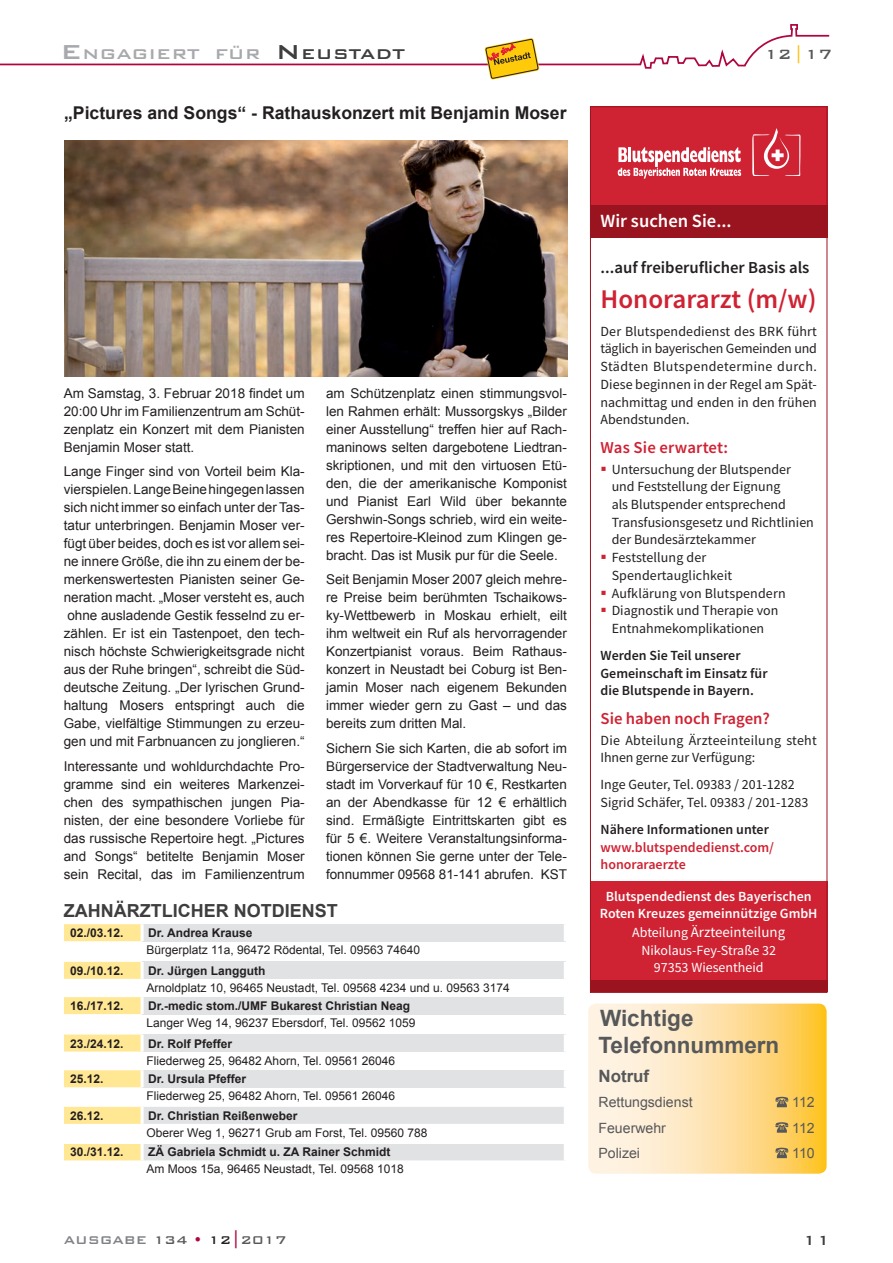
<style>
.page{position:relative;width:893px;height:1263px;background:#fff}
.page>*{position:absolute;margin:0;border:0;box-sizing:border-box;transform-origin:0 0}
.t1{font:600 27px "Source Sans Pro";color:#cf2233}
.Titel_1{font:700 22.5px "Arial";color:#57585a}
.t2{font:500 18.9px "Bank Gothic BT";color:#a8a9ad;scale:1.06 1}
.t3{font:500 18.9px "Bank Gothic BT";color:#3e3e3f;scale:1.06 1}
.t4{font:600 18.6px "Source Sans Pro";color:#fff}
.t5{font:700 18px "Arial";color:#3e3e3f}
.t6{font:500 18px "Bank Gothic BT";color:#57585a}
.t7{font:500 18px "Bank Gothic BT";color:#3e3e3f}
.Zwischenüberschrift{font:700 17.7px "Arial";color:#231f20}
.Titel_2{font:700 16.95px "Arial";color:#57585a}
.t8{font:600 16.8px "Source Sans Pro";color:#cf2233}
.t9{font:600 16.8px "Source Sans Pro";color:#231f20}
.t10{font:500 15px "Bank Gothic BT";color:#808285}
.t11{font:14.85px "Source Sans Pro";color:#fff}
.t12{font:14.1px "Arial";color:#57585a}
.t13{font:13.95px/17.7px "Source Sans Pro";color:#231f20}
.t14{font:600 13.95px/17.7px "Source Sans Pro";color:#231f20}
.t15{font:600 13.95px/17.7px "Source Sans Pro";color:#cf2233}
.t16{font:600 13.95px/17.7px "Source Sans Pro";color:#fff;text-align:center}
.t17{font:13.95px/17.7px "Source Sans Pro";color:#fff;text-align:center}
.Grundtext{font:13.5px/18px "Arial";color:#231f20;text-align:justify}
.t18{font:12px "Arial";color:#231f20}
.t19{font:700 12px "Arial";color:#231f20}
.s1{font-size:27px}
.s2{font-size:27px;color:#3e3e3f}
.s3{color:#3e3e3f}
.s4{color:#fec210}
.s5{color:#cf2233}
.s6{color:#231f20}
.s7{font-size:13.95px}
.s8{color:#57585a}
.s9{color:#b00540}
.s10{font-size:18px;color:#b00540}
</style>
<div class="page">
<svg style="left:0;top:24px;width:830px;height:45px"></svg>
<svg style="left:485px;top:38px;width:54px;height:42px"></svg>
<div style="left:590px;top:106px;width:237px;height:132px;background:#cf2233"></div>
<div style="left:590px;top:205px;width:237px;height:33px;background:#9a1420"></div>
<div style="left:590px;top:881px;width:237px;height:111px;background:#cf2233"></div>
<div style="left:590px;top:981px;width:237px;height:11px;background:#9a1420"></div>
<svg style="left:618px;top:147px;width:123px;height:32px"></svg>
<svg style="left:752px;top:128px;width:48px;height:48px"></svg>
<div style="left:590px;top:106px;width:237px;height:887px;border:1px solid #9a1420"></div>
<img style="left:64px;top:141px;width:503px;height:235px">
<svg style="left:588px;top:1003px;width:239px;height:171px;background:#fce0a3"></svg>
<svg style="left:64px;top:924px;width:501px;height:236px"></svg>
<div style="left:64px;top:1124px;width:501px;height:19px;background:#fff"></div>
<hr style="left:141px;top:924px;width:3px;height:17px;background:#fff">
<hr style="left:564px;top:924px;width:3px;height:17px;background:#fff">
<hr style="left:141px;top:962px;width:3px;height:17px;background:#fff">
<hr style="left:564px;top:962px;width:3px;height:17px;background:#fff">
<hr style="left:141px;top:997px;width:3px;height:17px;background:#fff">
<hr style="left:564px;top:997px;width:3px;height:17px;background:#fff">
<hr style="left:141px;top:1034px;width:3px;height:17px;background:#fff">
<hr style="left:564px;top:1034px;width:3px;height:17px;background:#fff">
<hr style="left:141px;top:1070px;width:3px;height:17px;background:#fff">
<hr style="left:564px;top:1070px;width:3px;height:17px;background:#fff">
<hr style="left:141px;top:1107px;width:3px;height:17px;background:#fff">
<hr style="left:564px;top:1107px;width:3px;height:17px;background:#fff">
<hr style="left:141px;top:1143px;width:3px;height:17px;background:#fff">
<hr style="left:564px;top:1143px;width:3px;height:17px;background:#fff">
<h3 class="t2" style="left:61px;top:44px;width:52px"><span class="s1">E</span>ngag</h3>
<h3 class="t2" style="left:149px;top:44px;width:159px">iert für <span class="s2">N</span> <span class="s3">eus</span></h3>
<h3 class="t3" style="left:349px;top:44px;width:54px">tadt</h3>
<h3 class="t6" style="left:764px;top:44px;width:70px">12<span class="s4">|</span>17</h3>
<p class="Zwischenüberschrift" style="left:64px;top:101px;width:504px">„Pictures and Songs“ - Rathauskonzert mit Benjamin Moser</p>
<p class="Grundtext" style="left:64px;top:384px;width:242px">Am Samstag, 3. Februar 2018 findet um 20:00 Uhr im Familienzentrum am Schüt&shy;zenplatz ein Konzert mit dem Pianisten Benjamin Moser statt.</p>
<p class="Grundtext" style="left:64px;top:463px;width:242px">Lange Finger sind von Vorteil beim Kla&shy;vierspielen. Lange Beine hingegen lassen sich nicht immer so einfach unter der Tas&shy;tatur unterbringen. Benjamin Moser ver&shy;fügt über beides, doch es ist vor allem sei&shy;ne innere Größe, die ihn zu einem der be&shy;merkenswertesten Pianisten seiner Ge&shy;neration macht. „Moser versteht es, auch ohne ausladende Gestik fesselnd zu er&shy;zählen. Er ist ein Tastenpoet, den tech&shy;nisch höchste Schwierigkeitsgrade nicht aus der Ruhe bringen“, schreibt die Süd&shy;deutsche Zeitung. „Der lyrischen Grund&shy;haltung Mosers entspringt auch die Gabe, vielfältige Stimmungen zu erzeu&shy;gen und mit Farbnuancen zu jonglieren.“</p>
<p class="Grundtext" style="left:64px;top:757px;width:242px">Interessante und wohldurchdachte Pro&shy;gramme sind ein weiteres Markenzei&shy;chen des sympathischen jungen Pia&shy;nisten, der eine besondere Vorliebe für das russische Repertoire hegt. „Pictures and Songs“ betitelte Benjamin Moser sein Recital, das im Familienzentrum</p>
<p class="Grundtext" style="left:326px;top:384px;width:242px">am Schützenplatz einen stimmungsvol&shy;len Rahmen erhält: Mussorgskys „Bilder einer Ausstellung“ treffen hier auf Rach&shy;maninows selten dargebotene Liedtran&shy;skriptionen, und mit den virtuosen Etü&shy;den, die der amerikanische Komponist und Pianist Earl Wild über bekannte Gershwin-Songs schrieb, wird ein weite&shy;res Repertoire-Kleinod zum Klingen ge&shy;bracht. Das ist Musik pur für die Seele.</p>
<p class="Grundtext" style="left:326px;top:571px;width:242px">Seit Benjamin Moser 2007 gleich mehre&shy;re Preise beim berühmten Tschaikows&shy;ky-Wettbewerb in Moskau erhielt, eilt ihm weltweit ein Ruf als hervorragender Konzertpianist voraus. Beim Rathaus&shy;konzert in Neustadt bei Coburg ist Ben&shy;jamin Moser nach eigenem Bekunden immer wieder gern zu Gast – und das bereits zum dritten Mal.</p>
<p class="Grundtext" style="left:326px;top:739px;width:243px">Sichern Sie sich Karten, die ab sofort im Bürgerservice der Stadtverwaltung Neu&shy;stadt im Vorverkauf für 10 €, Restkarten an der Abendkasse für 12 € erhältlich sind. Ermäßigte Eintrittskarten gibt es für 5 €. Weitere Veranstaltungsinforma&shy;tionen können Sie gerne unter der Tele&shy;fonnummer 09568 81-141 abrufen. KST</p>
<p class="t5" style="left:64px;top:898px;width:275px">ZAHNÄRZTLICHER NOTDIENST</p>
<p class="t19" style="left:70px;top:925px;width:55px">02./03.12.</p>
<p class="t19" style="left:148px;top:925px;width:106px">Dr. Andrea Krause</p>
<p class="t18" style="left:147px;top:942px;width:275px">Bürgerplatz 11a, 96472 Rödental, Tel. 09563 74640</p>
<p class="t19" style="left:70px;top:963px;width:55px">09./10.12.</p>
<p class="t19" style="left:148px;top:963px;width:119px">Dr. Jürgen Langguth</p>
<p class="t18" style="left:147px;top:980px;width:365px">Arnoldplatz 10, 96465 Neustadt, Tel. 09568 4234 und u. 09563 3174</p>
<p class="t19" style="left:70px;top:998px;width:55px">16./17.12.</p>
<p class="t19" style="left:148px;top:998px;width:264px">Dr.-medic stom./UMF Bukarest Christian Neag</p>
<p class="t18" style="left:147px;top:1015px;width:271px">Langer Weg 14, 96237 Ebersdorf, Tel. 09562 1059</p>
<p class="t19" style="left:70px;top:1035px;width:55px">23./24.12.</p>
<p class="t19" style="left:148px;top:1035px;width:86px">Dr. Rolf Pfeffer</p>
<p class="t18" style="left:147px;top:1052px;width:250px">Fliederweg 25, 96482 Ahorn, Tel. 09561 26046</p>
<p class="t19" style="left:70px;top:1071px;width:35px">25.12.</p>
<p class="t19" style="left:148px;top:1071px;width:100px">Dr. Ursula Pfeffer</p>
<p class="t18" style="left:147px;top:1088px;width:250px">Fliederweg 25, 96482 Ahorn, Tel. 09561 26046</p>
<p class="t19" style="left:70px;top:1108px;width:35px">26.12.</p>
<p class="t19" style="left:148px;top:1108px;width:151px">Dr. Christian Reißenweber</p>
<p class="t18" style="left:147px;top:1125px;width:283px">Oberer Weg 1, 96271 Grub am Forst, Tel. 09560 788</p>
<p class="t19" style="left:70px;top:1144px;width:55px">30./31.12.</p>
<p class="t19" style="left:148px;top:1144px;width:244px">ZÄ Gabriela Schmidt u. ZA Rainer Schmidt</p>
<p class="t18" style="left:147px;top:1161px;width:259px">Am Moos 15a, 96465 Neustadt, Tel. 09568 1018</p>
<p class="t4" style="left:600px;top:209px;width:133px">Wir suchen Sie...</p>
<p class="t9" style="left:600px;top:256px;width:210px">...auf freiberuflicher Basis als</p>
<p class="t1" style="left:600px;top:281px;width:217px">Honorararzt (m/w)</p>
<p class="t13" style="left:600px;top:322px;width:218px;text-align:justify">Der Blutspendedienst des BRK führt täglich in bayerischen Gemeinden und Städten Blutspendetermine durch.<br>Diese beginnen in der Regel am Spät&shy;nachmittag und enden in den frühen Abendstunden.</p>
<p class="t8" style="left:600px;top:437px;width:129px">Was Sie erwartet:</p>
<p class="t13" style="left:612px;top:460px;width:204px;text-indent:-11px"><span class="s5">▪</span> Untersuchung der Blutspender und Feststellung der Eignung<br>als Blutspender entsprechend<br>Transfusionsgesetz und Richtlinien der Bundesärztekammer</p>
<p class="t13" style="left:612px;top:549px;width:122px;text-indent:-11px"><span class="s5">▪</span> Feststellung der<br>Spendertauglichkeit</p>
<p class="t13" style="left:600px;top:584px;width:187px"><span class="s5">▪</span> Aufklärung von Blutspendern</p>
<p class="t13" style="left:600px;top:602px;width:179px;text-align:center"><span class="s5">▪</span> Diagnostik und Therapie von<br>Entnahmekomplikationen</p>
<p class="t14" style="left:600px;top:646px;width:168px">Werden Sie Teil unserer<br>Gemeinschaft im Einsatz für die Blutspende in Bayern.</p>
<p class="t8" style="left:600px;top:708px;width:171px">Sie haben noch Fragen?</p>
<p class="t13" style="left:600px;top:731px;width:218px">Die Abteilung Ärzteeinteilung steht<br>Ihnen gerne zur Verfügung:</p>
<p class="t13" style="left:600px;top:776px;width:209px">Inge Geuter, Tel. 09383 / 201-1282<br>Sigrid Schäfer, Tel. 09383 / 201-1283</p>
<p class="t15" style="left:600px;top:820px;width:175px"><span class="s6">Nähere Informationen unter </span>www.blutspendedienst.com/ honoraraerzte</p>
<p class="t16" style="left:600px;top:887px;width:219px">Blutspendedienst des Bayerischen<br>Roten Kreuzes gemeinnützige GmbH</p>
<p class="t11" style="left:632px;top:922px;width:154px"><span class="s7">Abteilung</span> Ärzteeinteilung</p>
<p class="t17" style="left:641px;top:941px;width:136px">Nikolaus-Fey-Straße 32<br>97353 Wiesentheid</p>
<p class="Titel_1" style="left:600px;top:1003px;width:95px">Wichtige</p>
<p class="Titel_1" style="left:598px;top:1030px;width:182px">Telefonnummern</p>
<p class="Titel_2" style="left:598px;top:1065px;width:52px">Notruf</p>
<p class="t12" style="left:598px;top:1093px;width:96px">Rettungsdienst</p>
<p class="t12" style="left:792px;top:1093px;width:24px">112</p>
<p class="t12" style="left:598px;top:1118px;width:69px">Feuerwehr</p>
<p class="t12" style="left:792px;top:1118px;width:24px">112</p>
<p class="t12" style="left:598px;top:1144px;width:43px">Polizei</p>
<p class="t12" style="left:792px;top:1144px;width:24px">110</p>
<p class="t10" style="left:64px;top:1231px;width:225px">AUSGABE <span class="s8">134</span> <span class="s9">•</span> <span class="s6">12</span><span class="s10">|</span><span class="s8">2017</span></p>
<h3 class="t7" style="left:802px;top:1230px;width:29px">11</h3>
</div>
